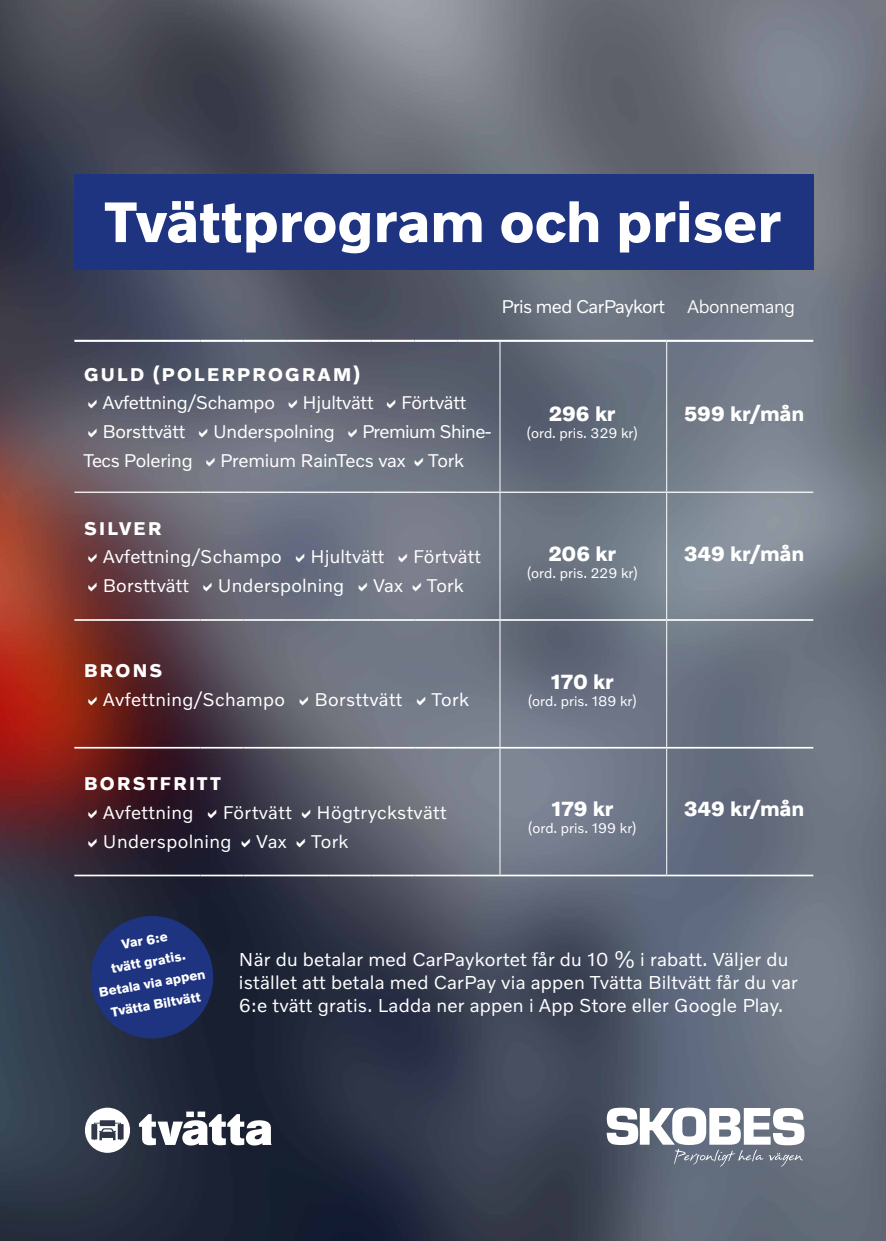
<style>
.page{position:relative;width:886px;height:1241px;background:#fff}
.page>*{position:absolute;margin:0;border:0;box-sizing:border-box;transform-origin:0 0}
.t1{font:700 58px "Volvo Novum";color:#fff}
.t2{font:700 20.88px "Volvo Novum";color:#fff}
.t3{font:19.06px/22.9px "Volvo Novum";letter-spacing:.01em;color:#fff}
.t4{font:18.75px "Volvo Novum";letter-spacing:.005em;color:#fff}
.t5{font:18.75px "Volvo Novum";letter-spacing:-.03em;color:#fff}
.t6{font:700 18.75px "Volvo Novum";letter-spacing:.12em;color:#fff}
.t7{font:14.19px "Volvo Novum";color:#fff}
.t8{font:700 13.5px/21.6px "Volvo Novum";color:#fff;text-align:center}
.s1{font-weight:300}
</style>
<div class="page">
<img style="left:0;top:0;width:886px;height:1240px">
<div style="left:74px;top:174px;width:740px;height:96px;background:#1e3480"></div>
<svg style="left:139px;top:1111px;width:133px;height:34px"></svg>
<svg style="left:85px;top:1107px;width:45px;height:45px"></svg>
<div style="left:91px;top:915px;width:122px;height:123px;background:#1e3480;border-radius:50%"></div>
<hr style="left:74px;top:746px;width:127px;height:2px;background:#fff">
<hr style="left:201px;top:746px;width:42px;height:2px;background:#fff">
<hr style="left:243px;top:746px;width:43px;height:2px;background:#fff">
<hr style="left:286px;top:746px;width:43px;height:2px;background:#fff">
<hr style="left:329px;top:746px;width:43px;height:2px;background:#fff">
<hr style="left:372px;top:746px;width:42px;height:2px;background:#fff">
<hr style="left:414px;top:746px;width:43px;height:2px;background:#fff">
<hr style="left:457px;top:746px;width:43px;height:2px;background:#fff">
<hr style="left:74px;top:874px;width:127px;height:2px;background:#fff">
<hr style="left:201px;top:874px;width:42px;height:2px;background:#fff">
<hr style="left:243px;top:874px;width:43px;height:2px;background:#fff">
<hr style="left:286px;top:874px;width:43px;height:2px;background:#fff">
<hr style="left:329px;top:874px;width:43px;height:2px;background:#fff">
<hr style="left:372px;top:874px;width:42px;height:2px;background:#fff">
<hr style="left:414px;top:874px;width:43px;height:2px;background:#fff">
<hr style="left:457px;top:874px;width:43px;height:2px;background:#fff">
<hr style="left:74px;top:619px;width:127px;height:1px;background:#fff">
<hr style="left:201px;top:619px;width:42px;height:1px;background:#fff">
<hr style="left:243px;top:619px;width:43px;height:1px;background:#fff">
<hr style="left:286px;top:619px;width:43px;height:1px;background:#fff">
<hr style="left:329px;top:619px;width:43px;height:1px;background:#fff">
<hr style="left:372px;top:619px;width:42px;height:1px;background:#fff">
<hr style="left:414px;top:619px;width:43px;height:1px;background:#fff">
<hr style="left:457px;top:619px;width:43px;height:1px;background:#fff">
<hr style="left:499px;top:342px;width:1px;height:149px;background:#fff">
<hr style="left:666px;top:342px;width:1px;height:149px;background:#fff">
<hr style="left:499px;top:493px;width:1px;height:126px;background:#fff">
<hr style="left:666px;top:493px;width:1px;height:126px;background:#fff">
<hr style="left:499px;top:620px;width:1px;height:126px;background:#fff">
<hr style="left:666px;top:620px;width:1px;height:126px;background:#fff">
<hr style="left:499px;top:748px;width:1px;height:126px;background:#fff">
<hr style="left:666px;top:748px;width:1px;height:126px;background:#fff">
<hr style="left:74px;top:340px;width:127px;height:2px;background:#fff">
<hr style="left:201px;top:340px;width:42px;height:2px;background:#fff">
<hr style="left:243px;top:340px;width:43px;height:2px;background:#fff">
<hr style="left:286px;top:340px;width:43px;height:2px;background:#fff">
<hr style="left:329px;top:340px;width:43px;height:2px;background:#fff">
<hr style="left:372px;top:340px;width:42px;height:2px;background:#fff">
<hr style="left:414px;top:340px;width:43px;height:2px;background:#fff">
<hr style="left:457px;top:340px;width:43px;height:2px;background:#fff">
<hr style="left:500px;top:340px;width:167px;height:2px;background:#fff">
<hr style="left:667px;top:340px;width:146px;height:2px;background:#fff">
<hr style="left:500px;top:619px;width:167px;height:1px;background:#fff">
<hr style="left:667px;top:619px;width:146px;height:1px;background:#fff">
<hr style="left:500px;top:746px;width:167px;height:2px;background:#fff">
<hr style="left:667px;top:746px;width:146px;height:2px;background:#fff">
<hr style="left:500px;top:874px;width:167px;height:2px;background:#fff">
<hr style="left:667px;top:874px;width:146px;height:2px;background:#fff">
<hr style="left:74px;top:491px;width:127px;height:2px;background:#fff">
<hr style="left:201px;top:491px;width:42px;height:2px;background:#fff">
<hr style="left:243px;top:491px;width:43px;height:2px;background:#fff">
<hr style="left:286px;top:491px;width:43px;height:2px;background:#fff">
<hr style="left:329px;top:491px;width:43px;height:2px;background:#fff">
<hr style="left:372px;top:491px;width:42px;height:2px;background:#fff">
<hr style="left:414px;top:491px;width:43px;height:2px;background:#fff">
<hr style="left:457px;top:491px;width:43px;height:2px;background:#fff">
<hr style="left:500px;top:491px;width:167px;height:2px;background:#fff">
<hr style="left:667px;top:491px;width:146px;height:2px;background:#fff">
<svg style="left:607px;top:1107px;width:197px;height:59px"></svg>
<svg style="left:88px;top:400px;width:9px;height:9px"></svg>
<svg style="left:289px;top:400px;width:8px;height:9px"></svg>
<svg style="left:387px;top:400px;width:8px;height:9px"></svg>
<svg style="left:88px;top:428px;width:9px;height:9px"></svg>
<svg style="left:199px;top:428px;width:8px;height:9px"></svg>
<svg style="left:349px;top:428px;width:8px;height:9px"></svg>
<svg style="left:206px;top:457px;width:9px;height:9px"></svg>
<svg style="left:415px;top:457px;width:8px;height:9px"></svg>
<svg style="left:89px;top:554px;width:8px;height:8px"></svg>
<svg style="left:296px;top:554px;width:8px;height:8px"></svg>
<svg style="left:399px;top:554px;width:8px;height:8px"></svg>
<svg style="left:89px;top:582px;width:8px;height:9px"></svg>
<svg style="left:204px;top:582px;width:8px;height:9px"></svg>
<svg style="left:359px;top:582px;width:8px;height:9px"></svg>
<svg style="left:413px;top:582px;width:8px;height:9px"></svg>
<svg style="left:89px;top:696px;width:8px;height:9px"></svg>
<svg style="left:300px;top:696px;width:8px;height:9px"></svg>
<svg style="left:417px;top:696px;width:8px;height:9px"></svg>
<svg style="left:89px;top:809px;width:8px;height:9px"></svg>
<svg style="left:208px;top:809px;width:8px;height:9px"></svg>
<svg style="left:302px;top:809px;width:8px;height:9px"></svg>
<svg style="left:89px;top:838px;width:8px;height:9px"></svg>
<svg style="left:242px;top:838px;width:8px;height:9px"></svg>
<svg style="left:297px;top:838px;width:8px;height:9px"></svg>
<h1 class="t1" style="left:105px;top:185px;width:677px">Tvättprogram och priser</h1>
<p class="t5" style="left:501px;top:294px;width:295px">Pris med CarPaykort <span class="s1">Abonnemang</span></p>
<p class="t6" style="left:84px;top:362px;width:278px">GULD (POLERPROGRAM)</p>
<p class="t4" style="left:102px;top:391px;width:174px">Avfettning/Schampo</p>
<p class="t4" style="left:303px;top:391px;width:72px">Hjultvätt</p>
<p class="t4" style="left:401px;top:391px;width:67px">Förtvätt</p>
<p class="t4" style="left:102px;top:420px;width:85px">Borsttvätt</p>
<p class="t4" style="left:213px;top:420px;width:123px">Underspolning</p>
<p class="t5" style="left:362px;top:420px;width:131px">Premium Shine-</p>
<p class="t4" style="left:84px;top:448px;width:110px">Tecs Polering</p>
<p class="t4" style="left:220px;top:448px;width:245px">Premium RainTecs vax Tork</p>
<p class="t2" style="left:549px;top:401px;width:68px">296 kr</p>
<p class="t7" style="left:526px;top:424px;width:113px">(ord. pris. 329 kr)</p>
<p class="t2" style="left:684px;top:400px;width:122px">599 kr/mån</p>
<p class="t6" style="left:84px;top:516px;width:79px">SILVER</p>
<p class="t4" style="left:103px;top:545px;width:180px">Avfettning/Schampo</p>
<p class="t4" style="left:310px;top:545px;width:75px">Hjultvätt</p>
<p class="t4" style="left:413px;top:545px;width:69px">Förtvätt</p>
<p class="t4" style="left:103px;top:573px;width:88px">Borsttvätt</p>
<p class="t4" style="left:218px;top:573px;width:128px">Underspolning</p>
<p class="t4" style="left:373px;top:573px;width:32px">Vax</p>
<p class="t4" style="left:427px;top:573px;width:38px">Tork</p>
<p class="t2" style="left:549px;top:540px;width:69px">206 kr</p>
<p class="t7" style="left:527px;top:564px;width:113px">(ord. pris. 229 kr)</p>
<p class="t2" style="left:684px;top:540px;width:122px">349 kr/mån</p>
<p class="t6" style="left:84px;top:658px;width:80px">BRONS</p>
<p class="t4" style="left:103px;top:687px;width:184px">Avfettning/Schampo</p>
<p class="t4" style="left:314px;top:687px;width:90px">Borsttvätt</p>
<p class="t4" style="left:432px;top:687px;width:39px">Tork</p>
<p class="t6" style="left:84px;top:771px;width:138px">BORSTFRITT</p>
<p class="t4" style="left:103px;top:800px;width:92px">Avfettning</p>
<p class="t4" style="left:223px;top:800px;width:71px">Förtvätt</p>
<p class="t4" style="left:317px;top:800px;width:132px">Högtryckstvätt</p>
<p class="t4" style="left:103px;top:829px;width:130px">Underspolning</p>
<p class="t4" style="left:256px;top:829px;width:32px">Vax</p>
<p class="t4" style="left:311px;top:829px;width:39px">Tork</p>
<p class="t2" style="left:551px;top:668px;width:64px">170 kr</p>
<p class="t7" style="left:528px;top:691px;width:111px">(ord. pris. 189 kr)</p>
<p class="t2" style="left:551px;top:795px;width:63px">179 kr</p>
<p class="t7" style="left:528px;top:819px;width:110px">(ord. pris. 199 kr)</p>
<p class="t2" style="left:684px;top:795px;width:122px">349 kr/mån</p>
<p class="t8" style="left:89px;top:938px;width:109px;rotate:-10deg">Var 6:e<br>tvätt gratis.<br>Betala via appen<br>Tvätta Biltvätt</p>
<p class="t3" style="left:239px;top:947px;width:560px">När du betalar med CarPaykortet får du 10 % i rabatt. Väljer du istället att betala med CarPay via appen Tvätta Biltvätt får du var<br>6:e tvätt gratis. Ladda ner appen i App Store eller Google Play.</p>
</div>
